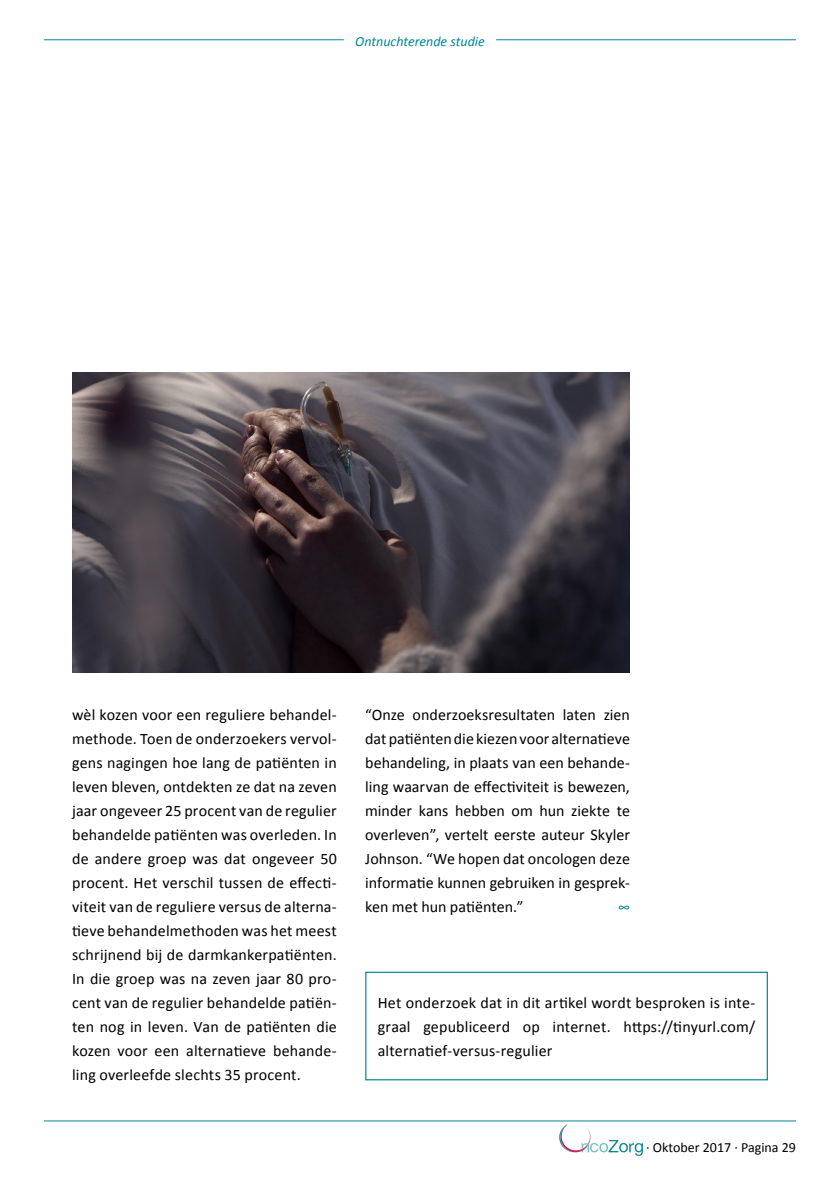
<style>
.page{position:relative;width:840px;height:1191px;background:#fff}
.page>*{position:absolute;margin:0;border:0;box-sizing:border-box;transform-origin:0 0}
.t1{font:16px/24px "Calibri";letter-spacing:.01em;color:#000;text-align:justify}
.t2{font:14px "Calibri";color:#000}
.t3{font:italic 14px "Calibri";color:#008794}
.t4{font:14px "Calibri";color:#008794}
</style>
<div class="page">
<hr style="left:44px;top:1120px;width:751px;height:1px;background:#008794">
<img style="left:574px;top:1128px;width:16px;height:24px">
<img style="left:560px;top:1124px;width:14px;height:28px">
<svg style="left:581px;top:1140px;width:61px;height:15px"></svg>
<hr style="left:44px;top:39px;width:751px;height:1px;background:#008794">
<div style="left:343px;top:29px;width:153px;height:22px;background:#fff"></div>
<div style="left:365px;top:971px;width:402px;height:109px;border:1px solid #008794"></div>
<img style="left:72px;top:372px;width:557px;height:300px">
<p class="t3" style="left:355px;top:32px;width:131px">Ontnuchterende studie</p>
<p class="t1" style="left:72px;top:703px;width:266px">wèl kozen voor een reguliere behandel&shy;methode. Toen de onderzoekers vervol&shy;gens nagingen hoe lang de patiënten in leven bleven, ontdekten ze dat na zeven jaar ongeveer 25 procent van de regulier behandelde patiënten was overleden. In de andere groep was dat ongeveer 50 procent. Het verschil tussen de effecti&shy;viteit van de reguliere versus de alterna&shy;tieve behandelmethoden was het meest schrijnend bij de darmkankerpatiënten.<br>In die groep was na zeven jaar 80 pro&shy;cent van de regulier behandelde patiën&shy;ten nog in leven. Van de patiënten die kozen voor een alternatieve behande&shy;ling overleefde slechts 35 procent.</p>
<p class="t1" style="left:365px;top:703px;width:266px">“Onze onderzoeksresultaten laten zien dat patiënten die kiezen voor alternatieve behandeling, in plaats van een behande&shy;ling waarvan de effectiviteit is bewezen, minder kans hebben om hun ziekte te overleven”, vertelt eerste auteur Skyler Johnson. “We hopen dat oncologen deze informatie kunnen gebruiken in gesprek&shy;ken met hun patiënten.”</p>
<p class="t4" style="left:617px;top:899px;width:13px">∞</p>
<p class="t1" style="left:377px;top:991px;width:379px">Het onderzoek dat in dit artikel wordt besproken is inte&shy;graal gepubliceerd op internet. https://tinyurl.com/ alternatief-versus-regulier</p>
<p class="t2" style="left:645px;top:1139px;width:151px">∙ Oktober 2017 ∙ Pagina 29</p>
</div>
